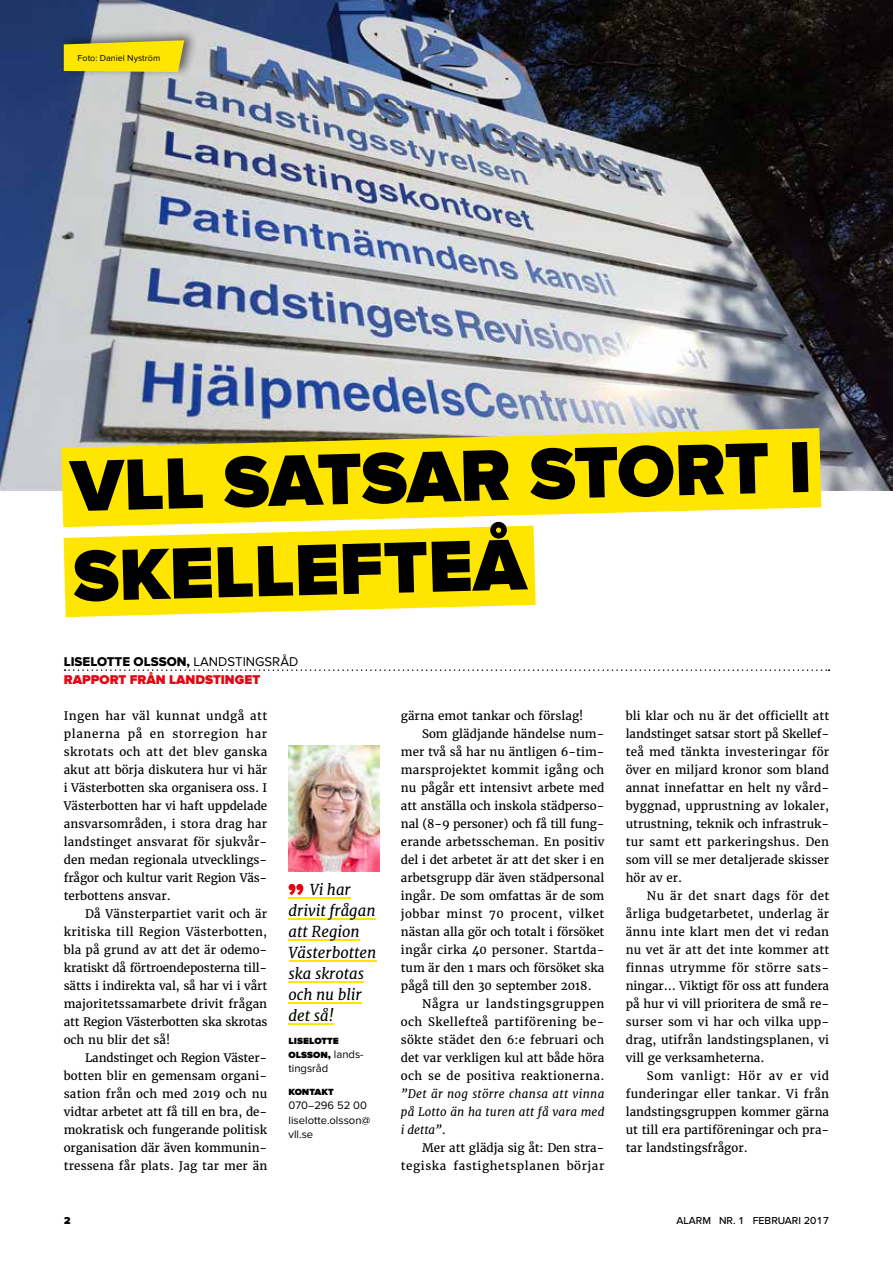
<style>
.page{position:relative;width:893px;height:1263px;background:#fff}
.page>*{position:absolute;margin:0;border:0;box-sizing:border-box;transform-origin:0 0}
.t1{font:900 75px/91.2px "Proxima Nova";color:#000}
.t2{font:italic 15px/21px "Merriweather";color:#000}
.t3{font:13.2px "Proxima Nova Extrabld";color:#000}
.t4{font:900 13.2px "Proxima Nova";color:#e30613}
.t5{font:11.7px/18px "Merriweather";color:#000;text-align:justify}
.t6{font:italic 11.7px/18px "Merriweather";letter-spacing:.01em;color:#000;text-align:justify}
.t7{font:11.7px "Merriweather";letter-spacing:.03em;color:#000}
.t8{font:11.7px/18px "Merriweather";letter-spacing:.045em;color:#000;text-align:right}
.t9{font:11.7px "Merriweather";letter-spacing:.04em;color:#000}
.t10{font:11.7px "Merriweather";letter-spacing:.02em;color:#000}
.t11{font:11.25px/14.2px "Proxima Nova";color:#000}
.t12{font:900 11.25px/14.2px "Proxima Nova";color:#000}
.t13{font:500 10.5px "Proxima Nova";color:#000}
.t14{font:900 10.5px "Proxima Nova";color:#000}
.t15{font:9px "Proxima Nova";color:#000}
.s1{font-family:"Proxima Nova"}
.s2{font-weight:400}
.s3{font-weight:900}
.s4{font-size:10.5px}
.s5{font-style:normal}
</style>
<div class="page">
<svg style="left:65px;top:669px;width:764px;height:2px"></svg>
<img style="left:289px;top:746px;width:91px;height:126px">
<hr style="left:289px;top:897px;width:62px;height:2px;background:#ffe600">
<hr style="left:289px;top:918px;width:87px;height:2px;background:#ffe600">
<hr style="left:289px;top:939px;width:71px;height:2px;background:#ffe600">
<hr style="left:289px;top:960px;width:87px;height:2px;background:#ffe600">
<hr style="left:289px;top:981px;width:75px;height:2px;background:#ffe600">
<hr style="left:289px;top:1002px;width:73px;height:2px;background:#ffe600">
<hr style="left:289px;top:1023px;width:45px;height:2px;background:#ffe600">
<svg style="left:289px;top:884px;width:14px;height:11px"></svg>
<img style="left:0;top:0;width:893px;height:490px">
<svg style="left:61px;top:428px;width:760px;height:99px;background:#f3de25"></svg>
<svg style="left:64px;top:526px;width:472px;height:91px;background:#ffe921"></svg>
<div style="left:60px;top:28px;width:138px;height:50px;background:#000;opacity:.55"></div>
<svg style="left:64px;top:33px;width:121px;height:39px;background:#dbcb28"></svg>
<p class="t15" style="left:78px;top:53px;width:84px">Foto: Daniel Nyström</p>
<h1 class="t1" style="left:70px;top:440px;width:743px;rotate:-1deg">VLL SATSAR STORT I<br>SKELLEFTEÅ</h1>
<p class="t3" style="left:64px;top:654px;width:236px">LISELOTTE OLSSON, <span class="s1">LANDSTINGSRÅD</span></p>
<p class="t4" style="left:64px;top:672px;width:198px">RAPPORT FRÅN LANDSTINGET</p>
<p class="t5" style="left:64px;top:707px;width:205px">Ingen har väl kunnat undgå att planerna på en storregion har skrotats och att det blev ganska akut att börja diskutera hur vi här i Västerbotten ska organisera oss. I Västerbotten har vi haft uppdelade ansvarsområden, i stora drag har landstinget ansvarat för sjukvår&shy;den medan regionala utvecklings&shy;frågor och kultur varit Region Väs&shy;terbottens ansvar.</p>
<p class="t5" style="left:64px;top:905px;width:205px;text-indent:21px">Då Vänsterpartiet varit och är kritiska till Region Västerbotten, bla på grund av att det är odemo&shy;kratiskt då förtroendeposterna till&shy;sätts i indirekta val, så har vi i vårt majoritetssamarbete drivit frågan att Region Västerbotten ska skrotas och nu blir det så!</p>
<p class="t5" style="left:64px;top:1049px;width:205px;text-indent:21px">Landstinget och Region Väster&shy;botten blir en gemensam organi&shy;sation från och med 2019 och nu vidtar arbetet att få till en bra, de&shy;mokratisk och fungerande politisk organisation där även kommunin&shy;tressena får plats. Jag tar mer än</p>
<p class="t2" style="left:289px;top:879px;width:89px;text-indent:21px">Vi har drivit frågan att Region<br>Västerbotten ska skrotas och nu blir det så!</p>
<p class="t12" style="left:289px;top:1033px;width:77px">liselotte olsson, <span class="s2">lands&shy;tingsråd</span></p>
<p class="t11" style="left:289px;top:1084px;width:83px"><span class="s3">kontakt<br></span>070<span class="s4">–</span>296 52 00 liselotte.olsson@ vll.se</p>
<p class="t5" style="left:401px;top:707px;width:184px">gärna emot tankar och förslag!</p>
<p class="t5" style="left:422px;top:725px;width:184px">Som glädjande händelse num-</p>
<p class="t5" style="left:401px;top:743px;width:205px">mer två så har nu äntligen 6-tim-</p>
<p class="t10" style="left:401px;top:762px;width:205px">marsprojektet kommit igång och</p>
<p class="t5" style="left:401px;top:779px;width:205px">nu pågår ett intensivt arbete med</p>
<p class="t5" style="left:401px;top:797px;width:205px">att anställa och inskola städperso-</p>
<p class="t5" style="left:401px;top:815px;width:205px">nal (8-9 personer) och få till fung-</p>
<p class="t5" style="left:401px;top:833px;width:205px">erande arbetsscheman. En positiv</p>
<p class="t5" style="left:401px;top:851px;width:205px">del i det arbetet är att det sker i en</p>
<p class="t5" style="left:401px;top:869px;width:205px">arbetsgrupp där även städpersonal</p>
<p class="t5" style="left:401px;top:887px;width:205px">ingår. De som omfattas är de som</p>
<p class="t9" style="left:401px;top:906px;width:205px">jobbar minst 70 procent, vilket</p>
<p class="t5" style="left:401px;top:923px;width:205px">nästan alla gör och totalt i försöket</p>
<p class="t5" style="left:401px;top:941px;width:205px">ingår cirka 40 personer. Startda-</p>
<p class="t5" style="left:401px;top:959px;width:205px">tum är den 1 mars och försöket ska</p>
<p class="t5" style="left:401px;top:977px;width:192px">pågå till den 30 september 2018.</p>
<p class="t9" style="left:422px;top:996px;width:184px">Några ur landstingsgruppen</p>
<p class="t7" style="left:401px;top:1014px;width:205px">och Skellefteå partiförening be-</p>
<p class="t5" style="left:401px;top:1031px;width:205px">sökte städet den 6:e februari och</p>
<p class="t5" style="left:401px;top:1049px;width:205px">det var verkligen kul att både höra</p>
<p class="t7" style="left:401px;top:1068px;width:205px">och se de positiva reaktionerna.</p>
<p class="t6" style="left:401px;top:1085px;width:205px">”Det är nog större chansa att vinna på Lotto än ha turen att få vara med i detta”<span class="s5">.</span></p>
<p class="t8" style="left:401px;top:1139px;width:205px">Mer att glädja sig åt: Den stra&shy;tegiska fastighetsplanen börjar</p>
<p class="t5" style="left:626px;top:707px;width:205px">bli klar och nu är det officiellt att landstinget satsar stort på Skellef&shy;teå med tänkta investeringar för över en miljard kronor som bland annat innefattar en helt ny vård&shy;byggnad, upprustning av lokaler, utrustning, teknik och infrastruk&shy;tur samt ett parkeringshus. Den som vill se mer detaljerade skisser hör av er.</p>
<p class="t5" style="left:626px;top:887px;width:205px;text-indent:21px">Nu är det snart dags för det årliga budgetarbetet, underlag är ännu inte klart men det vi redan nu vet är att det inte kommer att finnas utrymme för större sats&shy;ningar… Viktigt för oss att fundera på hur vi vill prioritera de små re&shy;surser som vi har och vilka upp&shy;drag, utifrån landstingsplanen, vi vill ge verksamheterna.</p>
<p class="t5" style="left:626px;top:1067px;width:205px;text-indent:21px">Som vanligt: Hör av er vid funderingar eller tankar. Vi från landstingsgruppen kommer gärna ut till era partiföreningar och pra&shy;tar landstingsfrågor.</p>
<p class="t14" style="left:64px;top:1214px;width:8px">2</p>
<p class="t13" style="left:676px;top:1214px;width:154px">ALARM NR. 1 FEBRUARI 2017</p>
</div>
